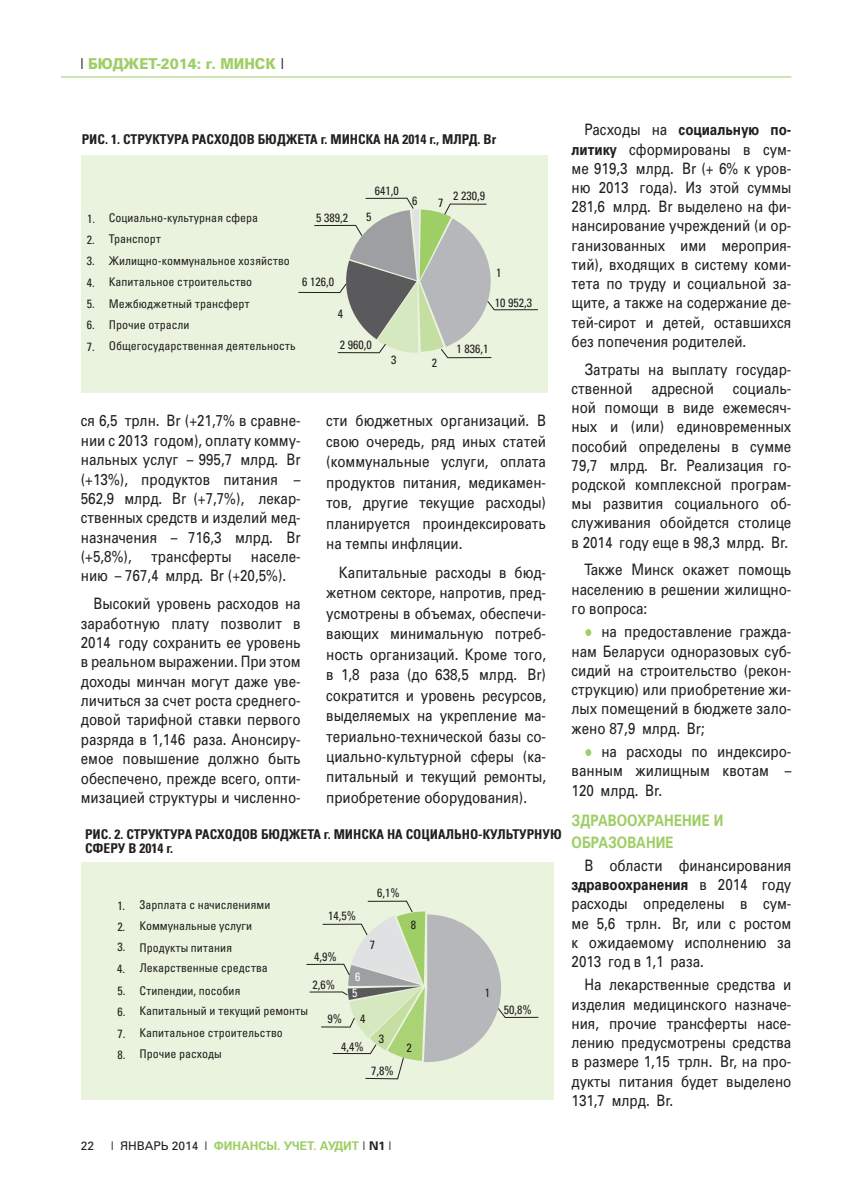
<style>
.page{position:relative;width:851px;height:1191px;background:#fff}
.page>*{position:absolute;margin:0;border:0;box-sizing:border-box;transform-origin:0 0}
.Обычный{font:15.75px/19.2px "Partner";color:#231f20;text-align:justify;scale:.85 1}
.Podzag_1{font:700 15.75px/21.3px "Partner";letter-spacing:.005em;color:#9fce66;scale:.85 1}
.t1{font:800 15px "Partner";color:#9fce66;scale:.9 1}
.заголовок-магистраль{font:700 13.5px/13.5px "Partner Condensed";color:#231f20}
.t2{font:12px/20.9px "Partner Condensed";color:#231f20}
.t3{font:700 12px "Partner";color:#9fce66}
.t4{font:12px "Partner";color:#231f20}
.t5{font:12px "Partner Condensed";color:#fff}
.s1{font-weight:400;color:#231f20}
.s2{font-weight:700}
.s3{font-family:"Garamond";color:#9fce66}
.s4{color:#231f20}
</style>
<div class="page">
<hr style="left:61px;top:77px;width:730px;height:1px;background:#9fce66">
<div style="left:81px;top:156px;width:466px;height:236px;background:#e9f3dd"></div>
<svg style="left:298px;top:198px;width:240px;height:160px"></svg>
<div style="left:81px;top:862px;width:472px;height:237px;background:#e9f3dd"></div>
<svg style="left:306px;top:901px;width:232px;height:178px"></svg>
<p class="t1" style="left:80px;top:55px;width:228px"><span class="s1">|</span> БЮДЖЕТ-2014: г. МИНСК <span class="s1">|</span></p>
<p class="заголовок-магистраль" style="left:82px;top:133px;width:416px">РИС. 1. СТРУКТУРА РАСХОДОВ БЮДЖЕТА г. МИНСКА НА 2014 г., МЛРД. Br</p>
<p class="t2" style="left:87px;top:209px;width:10px;text-align:justify">1.<br>2.<br>3.</p>
<p class="t2" style="left:87px;top:273px;width:10px;line-height:21.5px;text-align:justify">4.<br>5.<br>6.</p>
<p class="t2" style="left:109px;top:208px;width:151px">Социально-культурная сфера<br>Транспорт</p>
<p class="t2" style="left:109px;top:251px;width:182px">Жилищно-коммунальное хозяйство<br>Капитальное строительство</p>
<p class="t2" style="left:109px;top:294px;width:142px">Межбюджетный трансферт<br>Прочие отрасли</p>
<p class="t2" style="left:316px;top:208px;width:33px">5 389,2</p>
<p class="t2" style="left:302px;top:272px;width:33px">6 126,0</p>
<p class="t2" style="left:337px;top:304px;width:7px">4</p>
<p class="t2" style="left:375px;top:181px;width:25px">641,0</p>
<p class="t2" style="left:366px;top:207px;width:7px">5</p>
<p class="t2" style="left:87px;top:336px;width:210px">7. Общегосударственная деятельность</p>
<p class="t2" style="left:340px;top:335px;width:33px">2 960,0</p>
<p class="t2" style="left:391px;top:350px;width:7px">3</p>
<p class="t2" style="left:412px;top:191px;width:7px">6</p>
<p class="t2" style="left:438px;top:193px;width:7px">7</p>
<p class="t2" style="left:453px;top:187px;width:33px">2 230,9</p>
<p class="t2" style="left:431px;top:353px;width:7px">2</p>
<p class="t2" style="left:496px;top:264px;width:7px">1</p>
<p class="t2" style="left:495px;top:293px;width:39px">10 952,3</p>
<p class="t2" style="left:456px;top:340px;width:33px">1 836,1</p>
<p class="Обычный" style="left:81px;top:411px;width:260px">ся 6,5 трлн. Br (+21,7% в сравне&shy;нии с 2013 годом), оплату комму&shy;нальных услуг – 995,7 млрд. Br (+13%), продуктов питания – 562,9 млрд. Br (+7,7%), лекар&shy;ственных средств и изделий мед&shy;назначения – 716,3 млрд. Br (+5,8%), трансферты населе&shy;нию – 767,4 млрд. Br (+20,5%).</p>
<p class="Обычный" style="left:81px;top:594px;width:260px;text-indent:13px">Высокий уровень расходов на заработную плату позволит в 2014 году сохранить ее уровень в реальном выражении. При этом доходы минчан могут даже уве&shy;личиться за счет роста среднего&shy;довой тарифной ставки первого разряда в 1,146 раза. Анонсиру&shy;емое повышение должно быть обеспечено, прежде всего, опти&shy;мизацией структуры и численно-</p>
<p class="Обычный" style="left:326px;top:411px;width:260px;line-height:20.4px">сти бюджетных организаций. В свою очередь, ряд иных статей (коммунальные услуги, оплата продуктов питания, медикамен&shy;тов, другие текущие расходы) планируется проиндексировать на темпы инфляции.</p>
<p class="Обычный" style="left:326px;top:562px;width:260px;line-height:20.4px;text-indent:13px">Капитальные расходы в бюд&shy;жетном секторе, напротив, пред&shy;усмотрены в объемах, обеспечи&shy;вающих минимальную потреб&shy;ность организаций. Кроме того, в 1,8 раза (до 638,5 млрд. Br) сократится и уровень ресурсов, выделяемых на укрепление ма&shy;териально-технической базы со&shy;циально-культурной сферы (ка&shy;питальный и текущий ремонты, приобретение оборудования).</p>
<p class="заголовок-магистраль" style="left:85px;top:829px;width:478px">РИС. 2. СТРУКТУРА РАСХОДОВ БЮДЖЕТА г. МИНСКА НА СОЦИАЛЬНО-КУЛЬТУРНУЮ<br>СФЕРУ В 2014 г.</p>
<p class="t2" style="left:117px;top:896px;width:10px;text-align:justify">1.<br>2.<br>3.</p>
<p class="t2" style="left:117px;top:959px;width:10px;line-height:21.5px;text-align:justify">4.<br>5.<br>6.</p>
<p class="t2" style="left:377px;top:883px;width:24px">6,1%</p>
<p class="t2" style="left:139px;top:895px;width:132px">Зарплата с начислениями<br>Коммунальные услуги</p>
<p class="t2" style="left:139px;top:938px;width:130px">Продукты питания<br>Лекарственные средства</p>
<p class="t2" style="left:139px;top:981px;width:170px">Стипендии, пособия<br>Капитальный и текущий ремонты</p>
<p class="t2" style="left:485px;top:983px;width:7px">1</p>
<p class="t2" style="left:328px;top:906px;width:29px">14,5%</p>
<p class="t2" style="left:410px;top:915px;width:7px">8</p>
<p class="t2" style="left:369px;top:935px;width:7px">7</p>
<p class="t2" style="left:314px;top:947px;width:24px">4,9%</p>
<p class="t5" style="left:355px;top:972px;width:7px">6</p>
<p class="t2" style="left:312px;top:975px;width:24px">2,6%</p>
<p class="t5" style="left:352px;top:988px;width:7px">5</p>
<p class="t2" style="left:327px;top:1009px;width:16px">9%</p>
<p class="t2" style="left:360px;top:1008px;width:7px">4</p>
<p class="t2" style="left:117px;top:1023px;width:167px">7. Капитальное строительство</p>
<p class="t2" style="left:117px;top:1044px;width:106px">8. Прочие расходы</p>
<p class="t2" style="left:341px;top:1037px;width:24px">4,4%</p>
<p class="t2" style="left:379px;top:1028px;width:7px">3</p>
<p class="t2" style="left:371px;top:1061px;width:24px">7,8%</p>
<p class="t2" style="left:406px;top:1038px;width:7px">2</p>
<p class="t2" style="left:504px;top:1000px;width:29px">50,8%</p>
<p class="Обычный" style="left:571px;top:120px;width:260px;text-indent:13px">Расходы на <span class="s2">социальную по&shy;литику</span> сформированы в сум&shy;ме 919,3 млрд. Br (+ 6% к уров&shy;ню 2013 года). Из этой суммы 281,6 млрд. Br выделено на фи&shy;нансирование учреждений (и ор&shy;ганизованных ими мероприя&shy;тий), входящих в систему коми&shy;тета по труду и социальной за&shy;щите, а также на содержание де&shy;тей-сирот и детей, оставшихся без попечения родителей.</p>
<p class="Обычный" style="left:571px;top:359px;width:260px;text-indent:13px">Затраты на выплату государ&shy;ственной адресной социаль&shy;ной помощи в виде ежемесяч&shy;ных и (или) единовременных пособий определены в сумме 79,7 млрд. Br. Реализация го&shy;родской комплексной програм&shy;мы развития социального об&shy;служивания обойдется столице в 2014 году еще в 98,3 млрд. Br.</p>
<p class="Обычный" style="left:571px;top:560px;width:260px;text-indent:13px">Также Минск окажет помощь населению в решении жилищно&shy;го вопроса:</p>
<p class="Обычный" style="left:571px;top:622px;width:260px;text-indent:13px"><span class="s3">●</span> на предоставление гражда&shy;нам Беларуси одноразовых суб&shy;сидий на строительство (рекон&shy;струкцию) или приобретение жи&shy;лых помещений в бюджете зало&shy;жено 87,9 млрд. Br;</p>
<p class="Обычный" style="left:571px;top:742px;width:260px;text-indent:13px"><span class="s3">●</span> на расходы по индексиро&shy;ванным жилищным квотам – 120 млрд. Br.</p>
<p class="Podzag_1" style="left:571px;top:810px;width:180px">ЗДРАВООХРАНЕНИЕ И<br>ОБРАЗОВАНИЕ</p>
<p class="Обычный" style="left:571px;top:855px;width:260px;text-indent:13px">В области финансирования <span class="s2">здравоохранения</span> в 2014 году расходы определены в сум&shy;ме 5,6 трлн. Br, или с ростом к ожидаемому исполнению за 2013 год в 1,1 раза.</p>
<p class="Обычный" style="left:571px;top:975px;width:260px;text-indent:13px">На лекарственные средства и изделия медицинского назначе&shy;ния, прочие трансферты насе&shy;лению предусмотрены средства в размере 1,15 трлн. Br, на про&shy;дукты питания будет выделено 131,7 млрд. Br.</p>
<p class="t4" style="left:81px;top:1138px;width:15px">22</p>
<p class="t3" style="left:111px;top:1138px;width:282px"><span class="s1">| ЯНВАРЬ 2014 |</span> ФИНАНСЫ. УЧЕТ. АУДИТ <span class="s1">|</span> <span class="s4">N1</span> <span class="s1">|</span></p>
</div>
